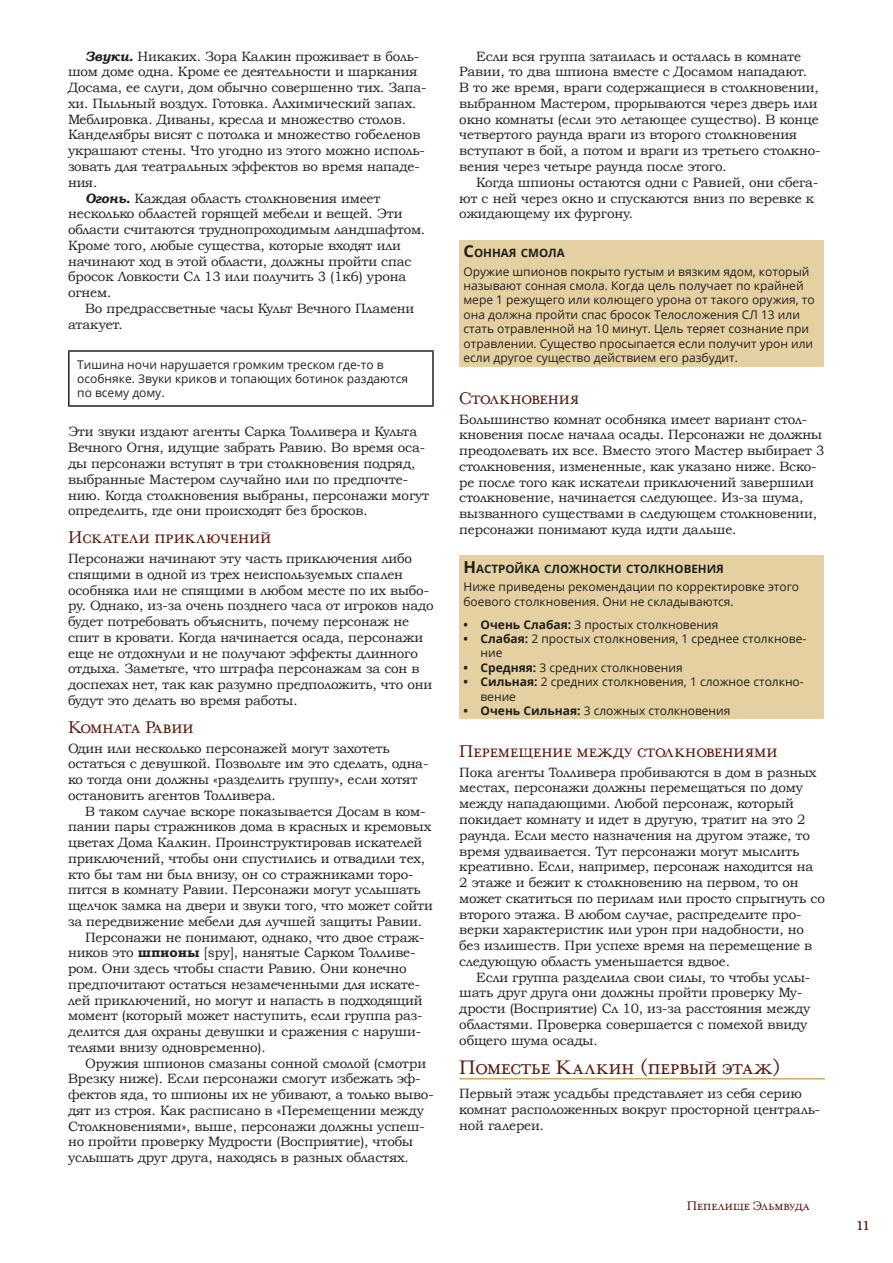
<style>
.page{position:relative;width:893px;height:1263px;background:#fff}
.page>*{position:absolute;margin:0;border:0;box-sizing:border-box;transform-origin:0 0}
.t1{font:22.5px "Mr.Niga Small Caps";color:#57180c}
.t2{font:19.5px "Mr.Niga Small Caps";color:#57180c}
.t3{font:19.5px "Mr.Niga Small Caps";letter-spacing:-.025em;color:#57180c}
.t4{font:15px "Mr.Niga Small Caps";color:#57180c}
.t5{font:14.25px "Mr.Niga Small Caps";color:#57180c}
.t6{font:13.5px/15.8px "Mookmania";letter-spacing:-.01em;color:#231f20}
.t7{font:12px/14.4px "Open Sans";color:#231f20}
.t8{font:700 11.55px "Open Sans";color:#231f20}
.s1{font-weight:700;font-style:italic}
.s2{font-weight:700}
.s3{font-size:16.5px}
</style>
<div class="page">
<hr style="left:68px;top:350px;width:366px;height:2px;background:#231f20">
<hr style="left:68px;top:352px;width:2px;height:53px;background:#231f20">
<hr style="left:432px;top:352px;width:2px;height:53px;background:#231f20">
<hr style="left:68px;top:405px;width:366px;height:2px;background:#231f20">
<hr style="left:459px;top:1078px;width:366px;height:1px;background:#c9ac68">
<div style="left:459px;top:240px;width:364px;height:126px;background:#e5d0a2"></div>
<div style="left:459px;top:556px;width:364px;height:163px;background:#e5d0a2"></div>
<p class="t6" style="left:85px;top:48px;width:336px"><span class="s1">Звуки.</span> Никаких. Зора Калкин проживает в боль-</p>
<p class="t6" style="left:68px;top:64px;width:351px">шом доме одна. Кроме ее деятельности и шаркания</p>
<p class="t6" style="left:68px;top:80px;width:360px">Досама, ее слуги, дом обычно совершенно тих. Запа-</p>
<p class="t6" style="left:68px;top:96px;width:350px">хи. Пыльный воздух. Готовка. Алхимический запах.</p>
<p class="t6" style="left:68px;top:111px;width:339px">Меблировка. Диваны, кресла и множество столов.</p>
<p class="t6" style="left:68px;top:127px;width:354px">Канделябры висят с потолка и множество гобеленов</p>
<p class="t6" style="left:68px;top:143px;width:358px">украшают стены. Что угодно из этого можно исполь-</p>
<p class="t6" style="left:68px;top:159px;width:353px">зовать для театральных эффектов во время нападе-</p>
<p class="t6" style="left:68px;top:174px;width:31px">ния.</p>
<p class="t6" style="left:85px;top:190px;width:297px"><span class="s1">Огонь.</span> Каждая область столкновения имеет</p>
<p class="t6" style="left:68px;top:206px;width:336px">несколько областей горящей мебели и вещей. Эти</p>
<p class="t6" style="left:68px;top:222px;width:359px">области считаются труднопроходимым ландшафтом.</p>
<p class="t6" style="left:68px;top:237px;width:334px">Кроме того, любые существа, которые входят или</p>
<p class="t6" style="left:68px;top:253px;width:345px">начинают ход в этой области, должны пройти спас</p>
<p class="t6" style="left:68px;top:269px;width:340px">бросок Ловкости Сл 13 или получить 3 (1к6) урона</p>
<p class="t6" style="left:68px;top:285px;width:45px">огнем.</p>
<p class="t6" style="left:85px;top:300px;width:331px">Во предрассветные часы Культ Вечного Пламени</p>
<p class="t6" style="left:68px;top:316px;width:56px">атакует.</p>
<p class="t7" style="left:77px;top:357px;width:332px">Тишина ночи нарушается громким треском где-то в особняке. Звуки криков и топающих ботинок раздаются по всему дому.</p>
<p class="t6" style="left:68px;top:424px;width:363px">Эти звуки издают агенты Сарка Толливера и Культа Вечного Огня, идущие забрать Равию. Во время оса&shy;ды персонажи вступят в три столкновения подряд, выбранные Мастером случайно или по предпочте&shy;нию. Когда столкновения выбраны, персонажи могут определить, где они происходят без бросков.</p>
<h2 class="t2" style="left:68px;top:528px;width:205px">Искатели приключений</h2>
<p class="t6" style="left:68px;top:551px;width:367px">Персонажи начинают эту часть приключения либо спящими в одной из трех неиспользуемых спален особняка или не спящими в любом месте по их выбо&shy;ру. Однако, из-за очень позднего часа от игроков надо будет потребовать объяснить, почему персонаж не спит в кровати. Когда начинается осада, персонажи еще не отдохнули и не получают эффекты длинного отдыха. Заметьте, что штрафа персонажам за сон в доспехах нет, так как разумно предположить, что они будут это делать во время работы.</p>
<h2 class="t3" style="left:68px;top:718px;width:127px">Комната Равии</h2>
<p class="t6" style="left:68px;top:740px;width:362px">Один или несколько персонажей могут захотеть остаться с девушкой. Позвольте им это сделать, одна&shy;ко тогда они должны «разделить группу», если хотят остановить агентов Толливера.</p>
<p class="t6" style="left:85px;top:803px;width:342px">В таком случае вскоре показывается Досам в ком-</p>
<p class="t6" style="left:68px;top:819px;width:365px">пании пары стражников дома в красных и кремовых</p>
<p class="t6" style="left:68px;top:835px;width:356px">цветах Дома Калкин. Проинструктировав искателей</p>
<p class="t6" style="left:68px;top:850px;width:359px">приключений, чтобы они спустились и отвадили тех,</p>
<p class="t6" style="left:68px;top:866px;width:347px">кто бы там ни был внизу, он со стражниками торо-</p>
<p class="t6" style="left:68px;top:882px;width:354px">пится в комнату Равии. Персонажи могут услышать</p>
<p class="t6" style="left:68px;top:898px;width:366px">щелчок замка на двери и звуки того, что может сойти</p>
<p class="t6" style="left:68px;top:913px;width:355px">за передвижение мебели для лучшей защиты Равии.</p>
<p class="t6" style="left:85px;top:929px;width:341px">Персонажи не понимают, однако, что двое страж-</p>
<p class="t6" style="left:68px;top:945px;width:349px">ников это <span class="s2">шпионы</span> [spy], нанятые Сарком Толливе-</p>
<p class="t6" style="left:68px;top:961px;width:340px">ром. Они здесь чтобы спасти Равию. Они конечно</p>
<p class="t6" style="left:68px;top:976px;width:354px">предпочитают остаться незамеченными для искате-</p>
<p class="t6" style="left:68px;top:992px;width:356px">лей приключений, но могут и напасть в подходящий</p>
<p class="t6" style="left:68px;top:1008px;width:356px">момент (который может наступить, если группа раз-</p>
<p class="t6" style="left:68px;top:1024px;width:355px">делится для охраны девушки и сражения с наруши-</p>
<p class="t6" style="left:68px;top:1039px;width:199px">телями внизу одновременно).</p>
<p class="t6" style="left:85px;top:1055px;width:343px">Оружия шпионов смазаны сонной смолой (смотри</p>
<p class="t6" style="left:68px;top:1071px;width:354px">Врезку ниже). Если персонажи смогут избежать эф-</p>
<p class="t6" style="left:68px;top:1087px;width:367px">фектов яда, то шпионы их не убивают, а только выво-</p>
<p class="t6" style="left:68px;top:1102px;width:357px">дят из строя. Как расписано в «Перемещении между</p>
<p class="t6" style="left:68px;top:1118px;width:358px">Столкновениями», выше, персонажи должны успеш-</p>
<p class="t6" style="left:68px;top:1134px;width:347px">но пройти проверку Мудрости (Восприятие), чтобы</p>
<p class="t6" style="left:68px;top:1150px;width:342px">услышать друг друга, находясь в разных областях.</p>
<p class="t6" style="left:459px;top:48px;width:363px;text-indent:17px">Если вся группа затаилась и осталась в комнате Равии, то два шпиона вместе с Досамом нападают.<br>В то же время, враги содержащиеся в столкновении, выбранном Мастером, прорываются через дверь или окно комнаты (если это летающее существо). В конце четвертого раунда враги из второго столкновения вступают в бой, а потом и враги из третьего столкно&shy;вения через четыре раунда после этого.</p>
<p class="t6" style="left:459px;top:174px;width:361px;text-indent:17px">Когда шпионы остаются одни с Равией, они сбега&shy;ют с ней через окно и спускаются вниз по веревке к ожидающему их фургону.</p>
<p class="t8" style="left:463px;top:244px;width:103px"><span class="s3">С</span>онная см ола</p>
<p class="t7" style="left:463px;top:264px;width:353px">Оружие шпионов покрыто густым и вязким ядом, который называют сонная смола. Когда цель получает по крайней мере 1 режущего или колющего урона от такого оружия, то она должна пройти спас бросок Телосложения СЛ 13 или стать отравленной на 10 минут. Цель теряет сознание при отравлении. Существо просыпается если получит урон или если другое существо действием его разбудит.</p>
<h2 class="t2" style="left:459px;top:389px;width:122px">Столкновения</h2>
<p class="t6" style="left:459px;top:411px;width:367px">Большинство комнат особняка имеет вариант стол&shy;кновения после начала осады. Персонажи не должны преодолевать их все. Вместо этого Мастер выбирает 3 столкновения, измененные, как указано ниже. Вско&shy;ре после того как искатели приключений завершили столкновение, начинается следующее. Из-за шума, вызванного существами в следующем столкновении, персонажи понимают куда идти дальше.</p>
<p class="t8" style="left:463px;top:560px;width:262px"><span class="s3">Н</span>астройка сложности столкновения</p>
<p class="t7" style="left:463px;top:579px;width:337px">Ниже приведены рекомендации по корректировке этого боевого столкновения. Они не складываются.</p>
<p class="t7" style="left:463px;top:617px;width:256px"><span class="s2">• Очень Слабая:</span> 3 простых столкновения</p>
<p class="t7" style="left:480px;top:631px;width:327px;text-indent:-17px"><span class="s2">• Слабая:</span> 2 простых столкновения, 1 среднее столкнове&shy;ние</p>
<p class="t7" style="left:463px;top:660px;width:221px"><span class="s2">• Средняя:</span> 3 средних столкновения</p>
<p class="t7" style="left:480px;top:674px;width:325px;text-indent:-17px"><span class="s2">• Сильная:</span> 2 средних столкновения, 1 сложное столкно&shy;вение</p>
<p class="t7" style="left:463px;top:703px;width:268px"><span class="s2">• Очень Сильная:</span> 3 сложных столкновения</p>
<h2 class="t2" style="left:459px;top:742px;width:320px">Перемещение между столкновениями</h2>
<p class="t6" style="left:459px;top:764px;width:367px">Пока агенты Толливера пробиваются в дом в разных местах, персонажи должны перемещаться по дому между нападающими. Любой персонаж, который покидает комнату и идет в другую, тратит на это 2 раунда. Если место назначения на другом этаже, то время удваивается. Тут персонажи могут мыслить креативно. Если, например, персонаж находится на 2 этаже и бежит к столкновению на первом, то он может скатиться по перилам или просто спрыгнуть со второго этажа. В любом случае, распределите про&shy;верки характеристик или урон при надобности, но без излишеств. При успехе время на перемещение в следующую область уменьшается вдвое.</p>
<p class="t6" style="left:459px;top:969px;width:353px;text-indent:17px">Если группа разделила свои силы, то чтобы услы&shy;шать друг друга они должны пройти проверку Му&shy;дрости (Восприятие) Сл 10, из-за расстояния между областями. Проверка совершается с помехой ввиду общего шума осады.</p>
<h1 class="t1" style="left:459px;top:1057px;width:323px">Поместье Калкин (первый этаж)</h1>
<p class="t6" style="left:459px;top:1085px;width:363px">Первый этаж усадьбы представляет из себя серию комнат расположенных вокруг просторной централь&shy;ной галереи.</p>
<p class="t5" style="left:687px;top:1199px;width:125px">Пепелище Эльмвуда</p>
<p class="t4" style="left:857px;top:1219px;width:14px">11</p>
</div>
